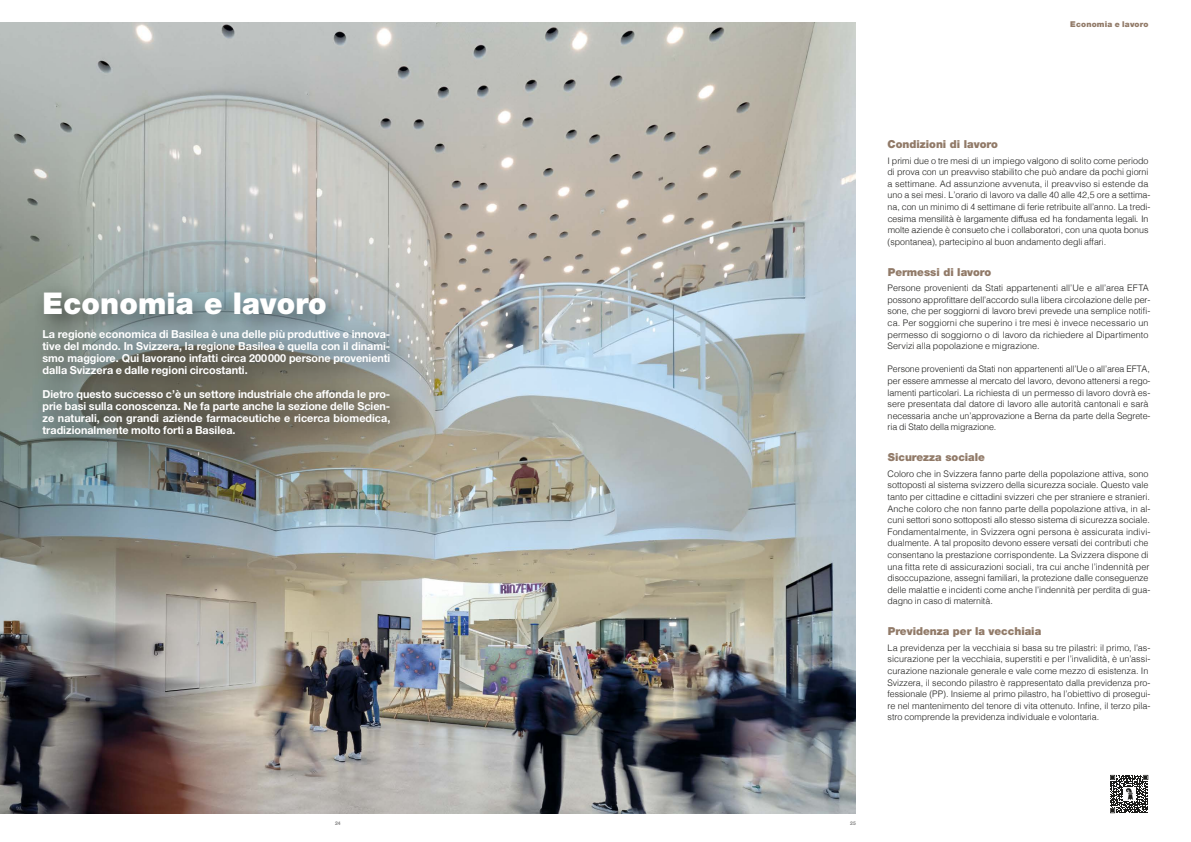
<style>
.page{position:relative;width:1191px;height:842px;background:#fff}
.page>*{position:absolute;margin:0;border:0;box-sizing:border-box;transform-origin:0 0}
.t1{font:900 30px "Helvetica Neue LT Pro";letter-spacing:.005em;color:#fff}
.t2{font:700 11px/12px "Helvetica Neue LT Pro";color:#fff;text-align:justify}
.t3{font:900 11px "Helvetica Neue LT Pro";color:#917a68}
.t4{font:300 9px/11.6px "Helvetica";color:#1d1d1b}
.t5{font:900 8px "Helvetica Neue LT Pro";letter-spacing:.02em;color:#917a68}
.t6{font:700 5px "Helvetica Neue LT Pro";color:#878787}
.s1{font-family:"Helvetica Neue"}
</style>
<div class="page">
<img style="left:0;top:23px;width:855px;height:791px">
<div style="left:32px;top:282px;width:382px;height:178px;background:#1d1d1b;opacity:.75"></div>
<svg style="left:1110px;top:775px;width:38px;height:38px"></svg>
<p class="t5" style="left:1070px;top:19px;width:80px">Economia e lavoro</p>
<p class="t1" style="left:43px;top:286px;width:285px">Economia e lavoro</p>
<p class="t2" style="left:43px;top:328px;width:349px">La regione economica di Basilea è una delle più produttive e innova&shy;tive del mondo. In Svizzera, la regione Basilea è quella con il dinami&shy;smo maggiore. Qui lavorano infatti circa 200000 persone provenienti dalla Svizzera e dalle regioni circostanti.</p>
<p class="t2" style="left:43px;top:388px;width:349px">Dietro questo successo c’è un settore industriale che affonda le pro&shy;prie basi sulla conoscenza. Ne fa parte anche la sezione delle Scien&shy;ze naturali, con grandi aziende farmaceutiche e ricerca biomedica, tradizionalmente molto forti a Basilea.</p>
<p class="t3" style="left:887px;top:138px;width:112px">Condizioni di lavoro</p>
<p class="t4" style="left:887px;top:154px;width:265px">I primi due o tre mesi di un impiego valgono di solito come periodo di prova con un preavviso stabilito che può andare da pochi giorni a settimane. Ad assunzione avvenuta, il preavviso si estende da uno a sei mesi. L’orario di lavoro va dalle 40 alle 42,5 ore a settima&shy;na, con un minimo di 4 settimane di ferie retribuite all’anno. La tredi&shy;<span class="s1">cesima mensilità è largamente diffusa ed ha fondamenta legali. In </span>molte aziende è consueto che i collaboratori, con una quota bonus (spontanea), partecipino al buon andamento degli affari.</p>
<p class="t3" style="left:888px;top:265px;width:105px">Permessi di lavoro</p>
<p class="t4" style="left:887px;top:282px;width:264px">Persone provenienti da Stati appartenenti all’Ue e all’area EFTA possono approfittare dell’accordo sulla libera circolazione delle per&shy;sone, che per soggiorni di lavoro brevi prevede una semplice notifi&shy;ca. Per soggiorni che superino i tre mesi è invece necessario un permesso di soggiorno o di lavoro da richiedere al Dipartimento Servizi alla popolazione e migrazione.</p>
<p class="t4" style="left:887px;top:363px;width:264px">Persone provenienti da Stati non appartenenti all’Ue o all’area EFTA, per essere ammesse al mercato del lavoro, devono attenersi a rego&shy;lamenti particolari. La richiesta di un permesso di lavoro dovrà es&shy;sere presentata dal datore di lavoro alle autorità cantonali e sarà necessaria anche un’approvazione a Berna da parte della Segrete&shy;ria di Stato della migrazione.</p>
<p class="t3" style="left:888px;top:451px;width:99px">Sicurezza sociale</p>
<p class="t4" style="left:887px;top:467px;width:265px">Coloro che in Svizzera fanno parte della popolazione attiva, sono sottoposti al sistema svizzero della sicurezza sociale. Questo vale tanto per cittadine e cittadini svizzeri che per straniere e stranieri.<br>Anche coloro che non fanno parte della popolazione attiva, in al&shy;cuni settori sono sottoposti allo stesso sistema di sicurezza sociale.<br>Fondamentalmente, in Svizzera ogni persona è assicurata indivi&shy;dualmente. A tal proposito devono essere versati dei contributi che consentano la prestazione corrispondente. La Svizzera dispone di una fitta rete di assicurazioni sociali, tra cui anche l’indennità per disoccupazione, assegni familiari, la protezione dalle conseguenze delle malattie e incidenti come anche l’indennità per perdita di gua&shy;dagno in caso di maternità.</p>
<p class="t3" style="left:888px;top:625px;width:155px">Previdenza per la vecchiaia</p>
<p class="t4" style="left:887px;top:641px;width:265px">La previdenza per la vecchiaia si basa su tre pilastri: il primo, l’as&shy;sicurazione per la vecchiaia, superstiti e per l’invalidità, è un’assi&shy;curazione nazionale generale e vale come mezzo di esistenza. In Svizzera, il secondo pilastro è rappresentato dalla previdenza pro&shy;fessionale (PP). Insieme al primo pilastro, ha l’obiettivo di prosegui&shy;re nel mantenimento del tenore di vita ottenuto. Infine, il terzo pila&shy;stro comprende la previdenza individuale e volontaria.</p>
<p class="t6" style="left:335px;top:820px;width:7px">24</p>
<p class="t6" style="left:850px;top:820px;width:7px">25</p>
</div>
